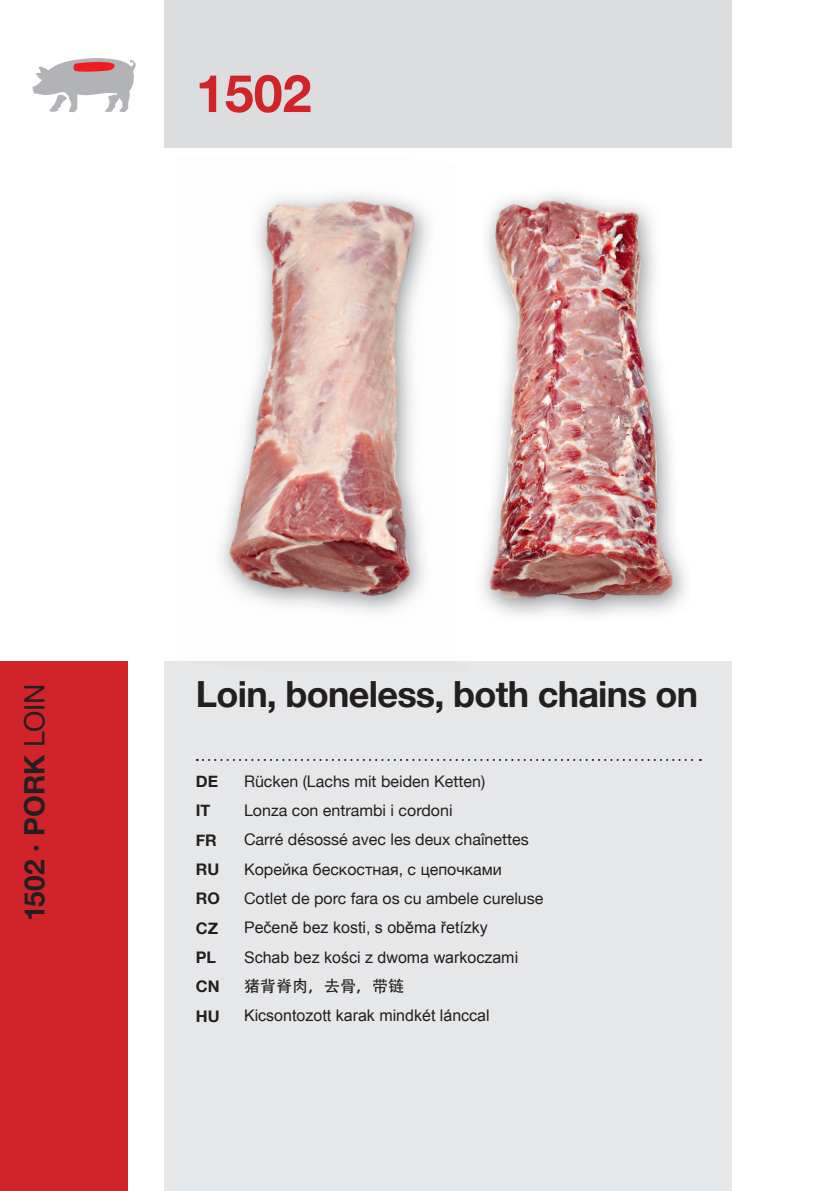
<style>
.page{position:relative;width:840px;height:1191px;background:#fff}
.page>*{position:absolute;margin:0;border:0;box-sizing:border-box;transform-origin:0 0}
.t1{font:700 52px "Helvetica Neue";color:#d1232a}
.t2{font:700 36px "Helvetica Neue";letter-spacing:-.02em;color:#231f20}
.t3{font:700 28px "Helvetica Neue";color:#231f20}
.t4{font:16px/29.4px "Helvetica Neue";color:#231f20}
.t5{font:16px/29.4px "Arial";color:#231f20}
.t6{font:700 16px/29.4px "Helvetica Neue";color:#231f20}
.t7{font:16px "Adobe Heiti Std Regular G Bpc EUC H";color:#231f20}
.s1{font-weight:400}
</style>
<div class="page">
<div style="left:164px;top:661px;width:567px;height:530px;background:#e6e7e9"></div>
<div style="left:164px;top:0;width:567px;height:147px;background:#dcdddf"></div>
<div style="left:0;top:661px;width:128px;height:530px;background:#d1232a"></div>
<svg style="left:197px;top:759px;width:503px;height:2px"></svg>
<svg style="left:33px;top:58px;width:103px;height:55px"></svg>
<img style="left:257px;top:195px;width:76px;height:97px">
<img style="left:333px;top:194px;width:96px;height:112px">
<img style="left:247px;top:292px;width:86px;height:131px">
<img style="left:319px;top:306px;width:95px;height:128px">
<img style="left:221px;top:423px;width:99px;height:130px">
<img style="left:306px;top:434px;width:116px;height:119px">
<img style="left:221px;top:553px;width:204px;height:60px">
<img style="left:482px;top:194px;width:204px;height:422px">
<h1 class="t1" style="left:196px;top:61px;width:117px">1502</h1>
<h3 class="t3" style="left:17px;top:921px;width:239px;rotate:-90deg">1502 · PORK <span class="s1">LOIN</span></h3>
<h2 class="t2" style="left:196px;top:672px;width:503px">Loin, boneless, both chains on</h2>
<p class="t6" style="left:196px;top:766px;width:25px">DE<br>IT<br>FR<br>RU<br>RO<br>CZ<br>PL<br>CN<br>HU</p>
<p class="t4" style="left:244px;top:766px;width:301px">Rücken (Lachs mit beiden Ketten)<br>Lonza con entrambi i cordoni<br>Carré désossé avec les deux chaînettes Корейка бескостная, с цепочками Cotlet de porc fara os cu ambele cureluse</p>
<p class="t5" style="left:244px;top:913px;width:275px">Pečeně bez kosti, s oběma řetízky<br>Schab bez kości z dwoma warkoczami</p>
<p class="t7" style="left:244px;top:980px;width:161px">猪背脊肉，去骨，带链</p>
<p class="t5" style="left:244px;top:1001px;width:247px">Kicsontozott karak mindkét lánccal</p>
</div>
